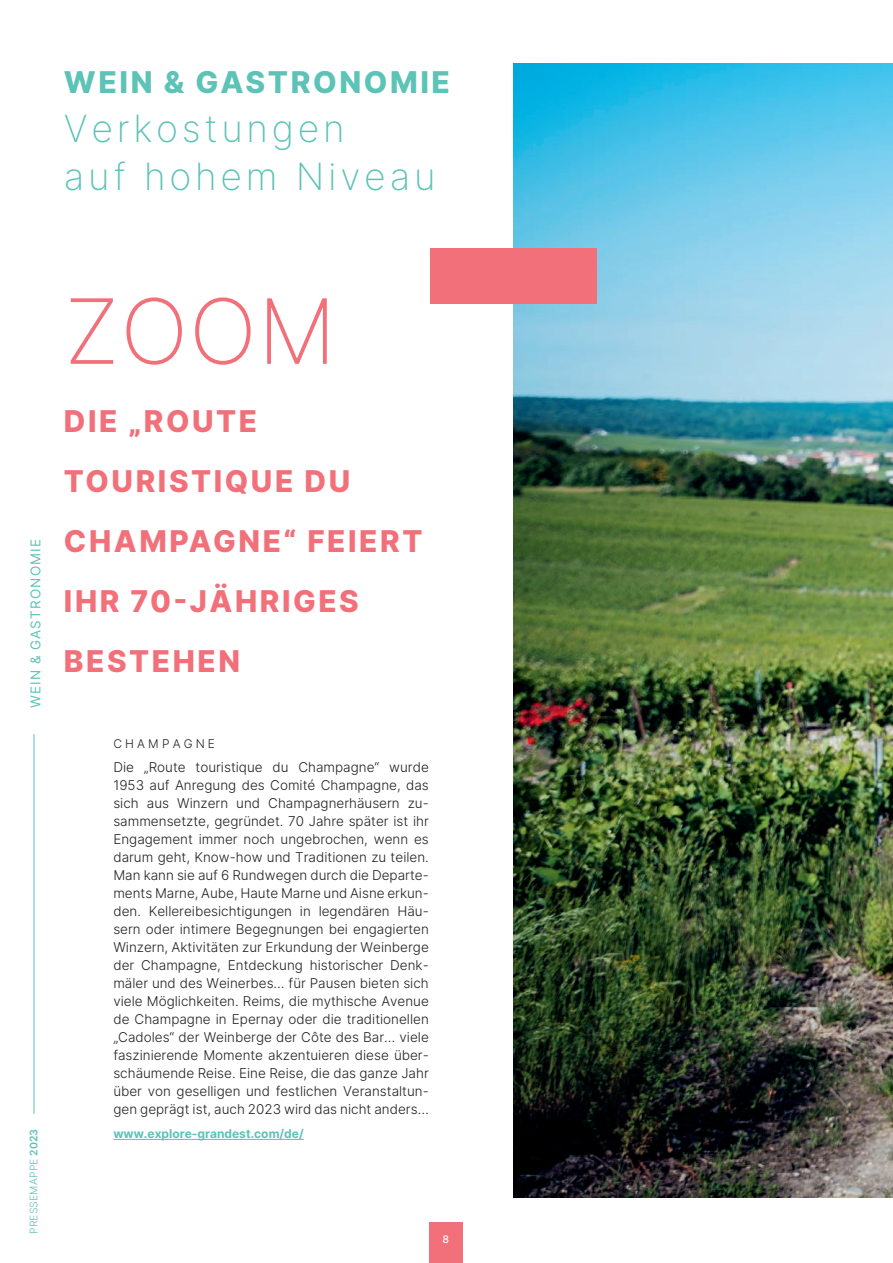
<style>
.page{position:relative;width:893px;height:1263px;background:#fff}
.page>*{position:absolute;margin:0;border:0;box-sizing:border-box;transform-origin:0 0}
.t1{font:200 90px "Inter";color:#f17079}
.t2{font:200 37.5px/48px "Inter";letter-spacing:.1em;color:#5cc3b6}
.t3{font:800 30px/60px "Inter";letter-spacing:.085em;color:#f17079}
.t4{font:800 30px "Inter";letter-spacing:.085em;color:#5cc3b6}
.t5{font:300 13.5px/18px "Inter";color:#231f20;text-align:justify}
.t6{font:13.5px "Inter";letter-spacing:.085em;color:#5cc3b6}
.t7{font:700 12px "Inter";color:#5cc3b6}
.t8{font:300 12px "Inter";letter-spacing:.26em;color:#231f20}
.t9{font:300 10.5px "Inter";letter-spacing:.01em;color:#5cc3b6}
.t10{font:500 10.5px "Inter";color:#fff}
.s1{font-weight:600}
</style>
<div class="page">
<div style="left:429px;top:1222px;width:34px;height:41px;background:#f17079"></div>
<hr style="left:34px;top:631px;width:1px;height:483px;background:#5cc3b6">
<img style="left:513px;top:64px;width:380px;height:1134px">
<div style="left:430px;top:248px;width:166px;height:56px;background:#f17079"></div>
<hr style="left:113px;top:1139px;width:191px;height:1px;background:#5cc3b6">
<div style="left:27px;top:513px;width:14px;height:221px;background:#fff"></div>
<h3 class="t4" style="left:64px;top:59px;width:388px">WEIN &amp; GASTRONOMIE</h3>
<h2 class="t2" style="left:64px;top:104px;width:373px">Verkostungen<br>auf hohem Niveau</h2>
<p class="t6" style="left:26px;top:708px;width:171px;rotate:-90deg">WEIN &amp; GASTRONOMIE</p>
<p class="t9" style="left:26px;top:1234px;width:107px;rotate:-90deg">PRESSEMAPPE <span class="s1">2023</span></p>
<h1 class="t1" style="left:64px;top:267px;width:273px">ZOOM</h1>
<h3 class="t3" style="left:64px;top:390px;width:360px">DIE „ROUTE<br>TOURISTIQUE DU<br>CHAMPAGNE“ FEIERT<br>IHR 70-JÄHRIGES<br>BESTEHEN</h3>
<p class="t8" style="left:113px;top:735px;width:103px">CHAMPAGNE</p>
<p class="t5" style="left:113px;top:758px;width:317px">Die „Route touristique du Champagne“ wurde 1953 auf Anregung des Comité Champagne, das sich aus Winzern und Champagnerhäusern zu&shy;sammensetzte, gegründet. 70 Jahre später ist ihr Engagement immer noch ungebrochen, wenn es darum geht, Know-how und Traditionen zu teilen.<br>Man kann sie auf 6 Rundwegen durch die Departe&shy;ments Marne, Aube, Haute Marne und Aisne erkun&shy;den. Kellereibesichtigungen in legendären Häu&shy;sern oder intimere Begegnungen bei engagierten Winzern, Aktivitäten zur Erkundung der Weinberge der Champagne, Entdeckung historischer Denk&shy;mäler und des Weinerbes… für Pausen bieten sich viele Möglichkeiten. Reims, die mythische Avenue de Champagne in Epernay oder die traditionellen „Cadoles“ der Weinberge der Côte des Bar… viele faszinierende Momente akzentuieren diese über&shy;schäumende Reise. Eine Reise, die das ganze Jahr über von geselligen und festlichen Veranstaltun&shy;gen geprägt ist, auch 2023 wird das nicht anders…</p>
<p class="t7" style="left:113px;top:1124px;width:192px">www.explore-grandest.com/de/</p>
<p class="t10" style="left:442px;top:1231px;width:8px">8</p>
</div>
